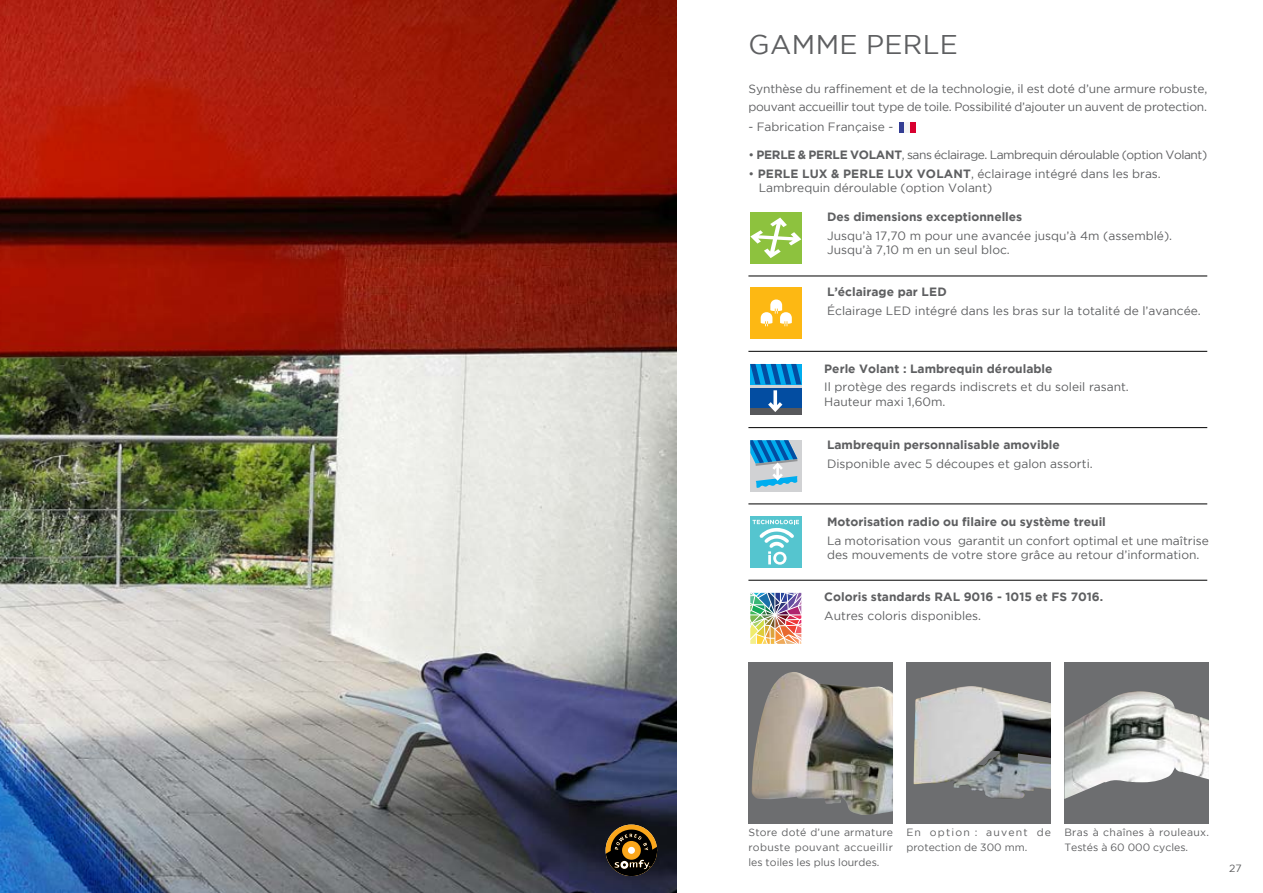
<style>
.page{position:relative;width:1263px;height:893px;background:#fff}
.page>*{position:absolute;margin:0;border:0;box-sizing:border-box;transform-origin:0 0}
.t1{font:27px "Gotham";color:#5e5f61}
.t2{font:12px/14.4px "Gotham";color:#5e5f61}
.t3{font:700 12px "Gotham";color:#5e5f61}
.t4{font:12px/18px "Gotham";letter-spacing:-.025em;color:#5e5f61}
.t5{font:12px "Gotham";letter-spacing:-.035em;color:#5e5f61}
.t6{font:10.5px/15px "Gotham";letter-spacing:.025em;color:#5e5f61}
.t7{font:10.5px/15px "Gotham";color:#5e5f61}
.s1{font-weight:400}
</style>
<div class="page">
<img style="left:0;top:0;width:676px;height:893px">
<hr style="left:748px;top:351px;width:459px;height:1px;background:#000">
<hr style="left:748px;top:276px;width:459px;height:1px;background:#000">
<hr style="left:748px;top:427px;width:459px;height:1px;background:#000">
<hr style="left:748px;top:504px;width:459px;height:1px;background:#000">
<hr style="left:748px;top:580px;width:459px;height:1px;background:#000">
<div style="left:750px;top:212px;width:51px;height:51px;background:#8dc23e"></div>
<svg style="left:750px;top:218px;width:51px;height:40px"></svg>
<div style="left:750px;top:517px;width:51px;height:51px;background:#55c5cf"></div>
<svg style="left:752px;top:520px;width:47px;height:45px"></svg>
<svg style="left:606px;top:824px;width:51px;height:52px;background:#543f1f"></svg>
<div style="left:750px;top:288px;width:51px;height:51px;background:#fdb813"></div>
<svg style="left:761px;top:299px;width:31px;height:27px"></svg>
<div style="left:750px;top:440px;width:51px;height:51px;background:#d1d2d4"></div>
<svg style="left:750px;top:440px;width:47px;height:48px"></svg>
<div style="left:750px;top:408px;width:51px;height:7px;background:#57585b"></div>
<div style="left:750px;top:388px;width:51px;height:20px;background:#034da1"></div>
<svg style="left:750px;top:384px;width:51px;height:4px"></svg>
<svg style="left:750px;top:364px;width:51px;height:20px"></svg>
<svg style="left:768px;top:390px;width:14px;height:22px"></svg>
<div style="left:899px;top:122px;width:5px;height:11px;background:#333d93"></div>
<div style="left:904px;top:122px;width:6px;height:11px;background:#f4f4f4"></div>
<div style="left:910px;top:122px;width:6px;height:11px;background:#d80030"></div>
<img style="left:750px;top:592px;width:51px;height:52px">
<div style="left:748px;top:662px;width:145px;height:161px;background:#6d6e70"></div>
<img style="left:752px;top:672px;width:141px;height:143px">
<div style="left:906px;top:662px;width:145px;height:161px;background:#6d6e70"></div>
<img style="left:913px;top:686px;width:138px;height:113px">
<div style="left:1064px;top:662px;width:145px;height:161px;background:#6d6e70"></div>
<img style="left:1064px;top:691px;width:145px;height:108px">
<h1 class="t1" style="left:749px;top:29px;width:44px">Gamme</h1>
<h1 class="t1" style="left:866px;top:29px;width:19px">Perle</h1>
<p class="t4" style="left:748px;top:80px;width:460px">Synthèse du raffinement et de la technologie, il est doté d’une armure robuste, pouvant accueillir tout type de toile. Possibilité d’ajouter un auvent de protection.</p>
<p class="t2" style="left:748px;top:119px;width:146px">- Fabrication Française -</p>
<p class="t3" style="left:748px;top:148px;width:25px"><span class="s1">•</span> Perle</p>
<p class="t3" style="left:798px;top:148px;width:20px">&amp; perle</p>
<p class="t3" style="left:850px;top:148px;width:10px">volant</p>
<p class="t5" style="left:902px;top:148px;width:307px">, sans éclairage. Lambrequin déroulable (option Volant)</p>
<p class="t3" style="left:748px;top:167px;width:27px"><span class="s1">•</span> Perle</p>
<p class="t3" style="left:802px;top:167px;width:58px">lux &amp; Perle</p>
<p class="t3" style="left:887px;top:167px;width:40px">lu x volant</p>
<p class="t2" style="left:759px;top:167px;width:404px;line-height:13.5px;text-indent:212px">, éclairage intégré dans les bras.<br>Lambrequin déroulable (option Volant)</p>
<p class="t3" style="left:827px;top:210px;width:197px">Des dimensions exceptionnelles</p>
<p class="t2" style="left:827px;top:228px;width:347px">Jusqu’à 17,70 m pour une avancée jusqu’à 4m (assemblé).<br>Jusqu’à 7,10 m en un seul bloc.</p>
<p class="t3" style="left:827px;top:285px;width:112px">L’éclairage par Led</p>
<p class="t2" style="left:827px;top:303px;width:375px">Éclairage Led intégré dans les bras sur la totalité de l’avancée.</p>
<p class="t3" style="left:824px;top:362px;width:230px">Perle Volant : Lambrequin déroulable</p>
<p class="t2" style="left:824px;top:380px;width:306px">Il protège des regards indiscrets et du soleil rasant.<br>Hauteur maxi 1,60m.</p>
<p class="t3" style="left:827px;top:438px;width:234px">Lambrequin personnalisable amovible</p>
<p class="t2" style="left:827px;top:456px;width:267px">Disponible avec 5 découpes et galon assorti.</p>
<p class="t3" style="left:827px;top:515px;width:280px">Motorisation radio ou filaire ou système treuil</p>
<p class="t2" style="left:827px;top:533px;width:383px">La motorisation vous garantit un confort optimal et une maîtrise des mouvements de votre store grâce au retour d’information.</p>
<p class="t3" style="left:824px;top:590px;width:280px">Coloris standards RAL 9016 - 1015 et FS 7016.</p>
<p class="t2" style="left:824px;top:608px;width:158px">Autres coloris disponibles.</p>
<p class="t6" style="left:748px;top:825px;width:146px;text-align:justify">Store doté d’une armature robuste pouvant accueillir les toiles les plus lourdes.</p>
<p class="t7" style="left:906px;top:825px;width:146px">En option : auvent de protection de 300 mm.</p>
<p class="t6" style="left:1064px;top:825px;width:146px">Bras à chaînes à rouleaux.<br>Testés à 60 000 cycles.</p>
<p class="t6" style="left:1229px;top:860px;width:14px">27</p>
</div>
